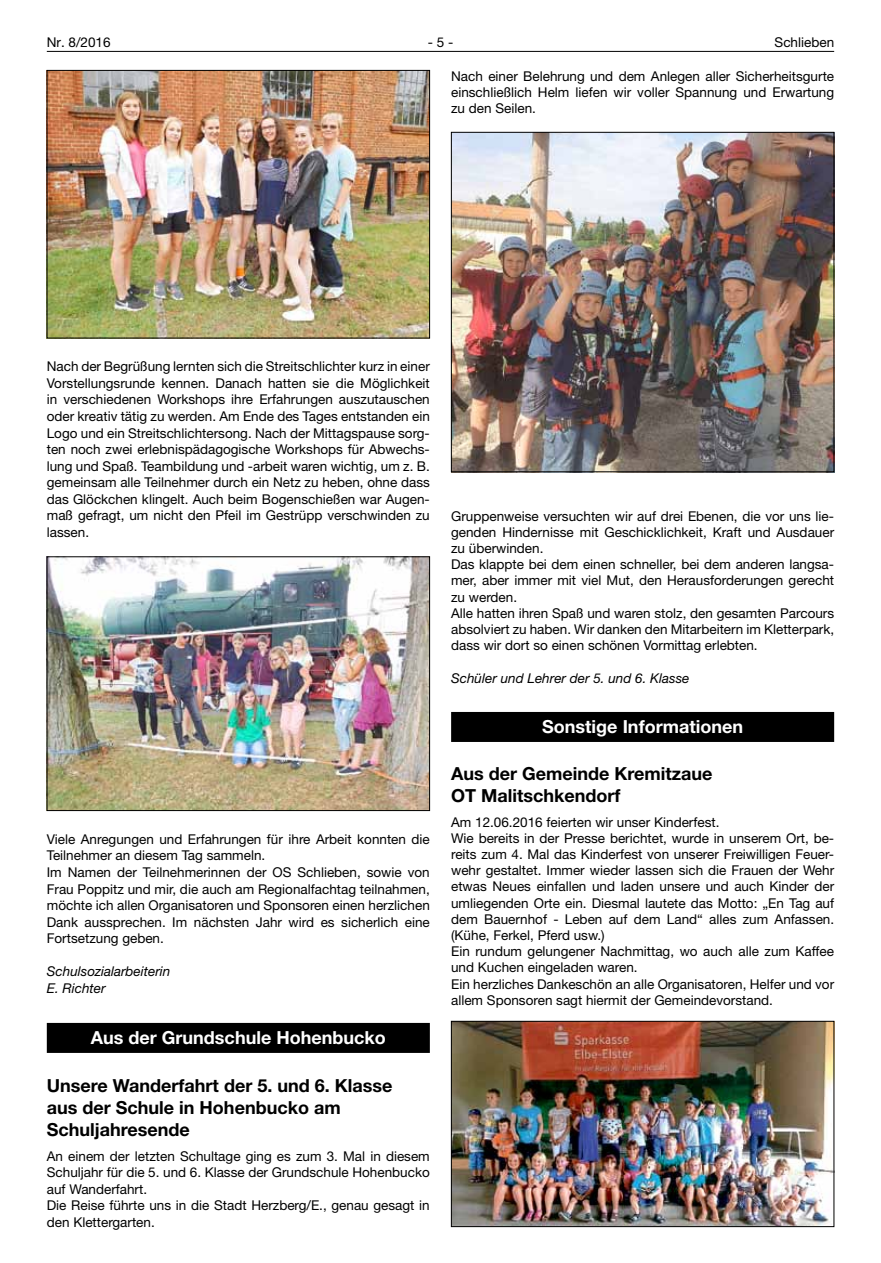
<style>
.page{position:relative;width:881px;height:1263px;background:#fff}
.page>*{position:absolute;margin:0;border:0;box-sizing:border-box;transform-origin:0 0}
.t1{font:700 18px/21.9px "Helvetica Neue LT";color:#000}
.t2{font:700 18px "Helvetica Neue LT";color:#fff}
.t3{font:13.5px/16.2px "Helvetica Neue LT";color:#000}
.t4{font:italic 13.5px/16.5px "Helvetica Neue LT";color:#000}
</style>
<div class="page">
<hr style="left:47px;top:51px;width:786px;height:1px;background:#000">
<div style="left:47px;top:1023px;width:382px;height:30px;background:#000"></div>
<img style="left:49px;top:72px;width:378px;height:264px">
<div style="left:47px;top:70px;width:382px;height:268px;border:1px solid #000"></div>
<img style="left:49px;top:558px;width:378px;height:251px">
<div style="left:47px;top:556px;width:382px;height:255px;border:1px solid #000"></div>
<div style="left:451px;top:712px;width:382px;height:30px;background:#000"></div>
<img style="left:453px;top:134px;width:378px;height:336px">
<div style="left:451px;top:132px;width:382px;height:340px;border:1px solid #000"></div>
<img style="left:453px;top:1023px;width:378px;height:202px">
<div style="left:451px;top:1021px;width:382px;height:206px;border:1px solid #000"></div>
<p class="t3" style="left:47px;top:34px;width:65px">Nr. 8/2016</p>
<p class="t3" style="left:427px;top:34px;width:27px">- 5 -</p>
<p class="t3" style="left:774px;top:34px;width:61px">Schlieben</p>
<p class="t3" style="left:451px;top:68px;width:384px;text-align:justify">Nach einer Belehrung und dem Anlegen aller Sicherheitsgurte einschließlich Helm liefen wir voller Spannung und Erwartung zu den Seilen.</p>
<p class="t3" style="left:47px;top:358px;width:384px;text-align:justify">Nach der Begrüßung lernten sich die Streitschlichter kurz in einer Vorstellungsrunde kennen. Danach hatten sie die Möglichkeit in verschiedenen Workshops ihre Erfahrungen auszutauschen oder kreativ tätig zu werden. Am Ende des Tages entstanden ein Logo und ein Streitschlichtersong. Nach der Mittagspause sorg&shy;ten noch zwei erlebnispädagogische Workshops für Abwechs&shy;lung und Spaß. Teambildung und -arbeit waren wichtig, um z. B. gemeinsam alle Teilnehmer durch ein Netz zu heben, ohne dass das Glöckchen klingelt. Auch beim Bogenschießen war Augen&shy;maß gefragt, um nicht den Pfeil im Gestrüpp verschwinden zu lassen.</p>
<p class="t3" style="left:47px;top:831px;width:384px">Viele Anregungen und Erfahrungen für ihre Arbeit konnten die Teilnehmer an diesem Tag sammeln.<br>Im Namen der Teilnehmerinnen der OS Schlieben, sowie von Frau Poppitz und mir, die auch am Regionalfachtag teilnahmen, möchte ich allen Organisatoren und Sponsoren einen herzlichen Dank aussprechen. Im nächsten Jahr wird es sicherlich eine Fortsetzung geben.</p>
<p class="t4" style="left:47px;top:963px;width:125px">Schulsozialarbeiterin<br>E. Richter</p>
<h1 class="t2" style="left:91px;top:1026px;width:296px">Aus der Grundschule Hohenbucko</h1>
<h1 class="t1" style="left:47px;top:1074px;width:347px">Unsere Wanderfahrt der 5. und 6. Klasse aus der Schule in Hohenbucko am<br>Schuljahresende</h1>
<p class="t3" style="left:47px;top:1147px;width:384px">An einem der letzten Schultage ging es zum 3. Mal in diesem Schuljahr für die 5. und 6. Klasse der Grundschule Hohenbucko auf Wanderfahrt.<br>Die Reise führte uns in die Stadt Herzberg/E., genau gesagt in den Klettergarten.</p>
<p class="t3" style="left:451px;top:507px;width:384px">Gruppenweise versuchten wir auf drei Ebenen, die vor uns lie&shy;genden Hindernisse mit Geschicklichkeit, Kraft und Ausdauer zu überwinden.<br>Das klappte bei dem einen schneller, bei dem anderen langsa&shy;mer, aber immer mit viel Mut, den Herausforderungen gerecht zu werden.<br>Alle hatten ihren Spaß und waren stolz, den gesamten Parcours absolviert zu haben. Wir danken den Mitarbeitern im Kletterpark, dass wir dort so einen schönen Vormittag erlebten.</p>
<p class="t4" style="left:451px;top:669px;width:240px">Schüler und Lehrer der 5. und 6. Klasse</p>
<h1 class="t2" style="left:542px;top:716px;width:202px">Sonstige Informationen</h1>
<h1 class="t1" style="left:451px;top:763px;width:263px">Aus der Gemeinde Kremitzaue<br>OT Malitschkendorf</h1>
<p class="t3" style="left:451px;top:813px;width:384px">Am 12.06.2016 feierten wir unser Kinderfest.<br>Wie bereits in der Presse berichtet, wurde in unserem Ort, be&shy;reits zum 4. Mal das Kinderfest von unserer Freiwilligen Feuer&shy;wehr gestaltet. Immer wieder lassen sich die Frauen der Wehr etwas Neues einfallen und laden unsere und auch Kinder der umliegenden Orte ein. Diesmal lautete das Motto: „En Tag auf dem Bauernhof - Leben auf dem Land“ alles zum Anfassen. (Kühe, Ferkel, Pferd usw.)<br>Ein rundum gelungener Nachmittag, wo auch alle zum Kaffee und Kuchen eingeladen waren.<br>Ein herzliches Dankeschön an alle Organisatoren, Helfer und vor allem Sponsoren sagt hiermit der Gemeindevorstand.</p>
</div>
